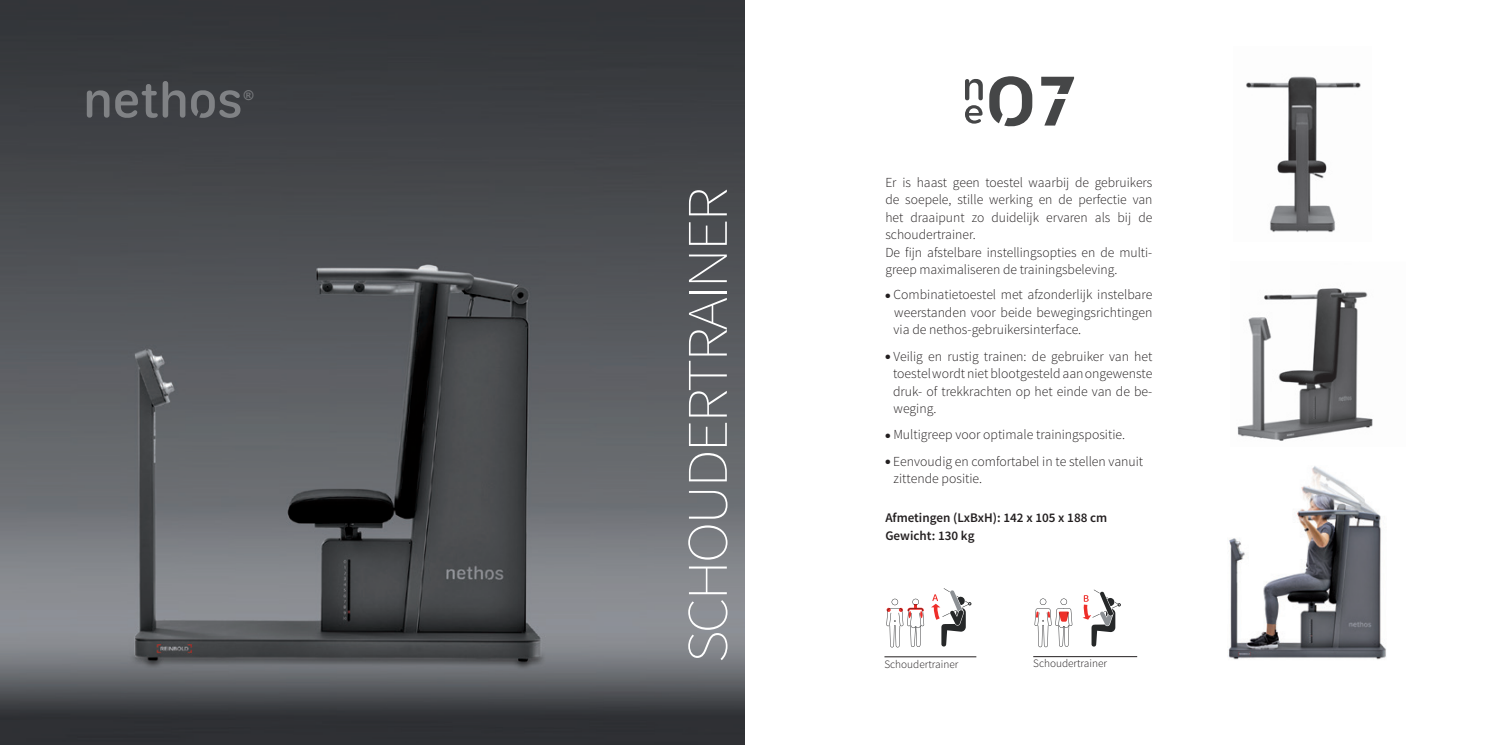
<style>
.page{position:relative;width:1489px;height:745px;background:#fff}
.page>*{position:absolute;margin:0;border:0;box-sizing:border-box;transform-origin:0 0}
.t1{font:200 57.38px "Source Sans Pro";letter-spacing:-.04em;color:#fff;scale:1.11 1}
.t2{font:300 13.75px/17.5px "Source Sans Pro";color:#231f20}
.t3{font:13.5px "Arial Rounded MT Bold";color:#76787b}
.t4{font:600 13.12px/17.5px "Source Sans Pro";color:#231f20}
.t5{font:300 11.25px "Source Sans Pro";color:#231f20}
</style>
<div class="page">
<img style="left:0;top:0;width:744px;height:744px">
<svg style="left:87px;top:90px;width:22px;height:28px"></svg>
<svg style="left:191px;top:90px;width:49px;height:28px"></svg>
<svg style="left:115px;top:81px;width:70px;height:37px;background:#55575a"></svg>
<img style="left:1228px;top:466px;width:158px;height:194px">
<svg style="left:965px;top:79px;width:17px;height:44px"></svg>
<svg style="left:989px;top:76px;width:43px;height:50px"></svg>
<svg style="left:1041px;top:77px;width:33px;height:48px"></svg>
<hr style="left:1033px;top:656px;width:104px;height:1px;background:#231f20">
<hr style="left:884px;top:656px;width:92px;height:1px;background:#231f20">
<svg style="left:931px;top:588px;width:40px;height:58px"></svg>
<svg style="left:886px;top:598px;width:38px;height:49px"></svg>
<img style="left:1237px;top:288px;width:136px;height:153px">
<img style="left:1246px;top:76px;width:115px;height:157px">
<svg style="left:1082px;top:589px;width:38px;height:57px"></svg>
<svg style="left:1034px;top:598px;width:38px;height:48px"></svg>
<p class="t3" style="left:244px;top:87px;width:11px">®</p>
<h1 class="t1" style="left:673px;top:662px;width:430px;rotate:-90deg">SCHOUDERTRAINER</h1>
<p class="t2" style="left:885px;top:173px;width:268px">Er is haast geen toestel waarbij de gebruikers de soepele, stille werking en de perfectie van het draaipunt zo duidelijk ervaren als bij de schoudertrainer.<br>De fijn afstelbare instellingsopties en de multi&shy;greep maximaliseren de trainingsbeleving.</p>
<p class="t2" style="left:893px;top:286px;width:260px;text-align:justify;text-indent:-8px">● Combinatietoestel met afzonderlijk instelbare weerstanden voor beide bewegingsrichtingen via de nethos-gebruikersinterface.</p>
<p class="t2" style="left:893px;top:347px;width:261px;text-align:justify;text-indent:-8px">● Veilig en rustig trainen: de gebruiker van het toestel wordt niet blootgesteld aan ongewenste druk- of trekkrachten op het einde van de be&shy;weging.</p>
<p class="t2" style="left:885px;top:426px;width:241px">● Multigreep voor optimale trainingspositie.</p>
<p class="t2" style="left:893px;top:452px;width:251px;text-indent:-8px">● Eenvoudig en comfortabel in te stellen vanuit zittende positie.</p>
<p class="t4" style="left:885px;top:509px;width:223px">Afmetingen (LxBxH): 142 x 105 x 188 cm<br>Gewicht: 130 kg</p>
<p class="t5" style="left:884px;top:656px;width:75px">Schoudertrainer</p>
<p class="t5" style="left:1033px;top:656px;width:75px">Schoudertrainer</p>
</div>
